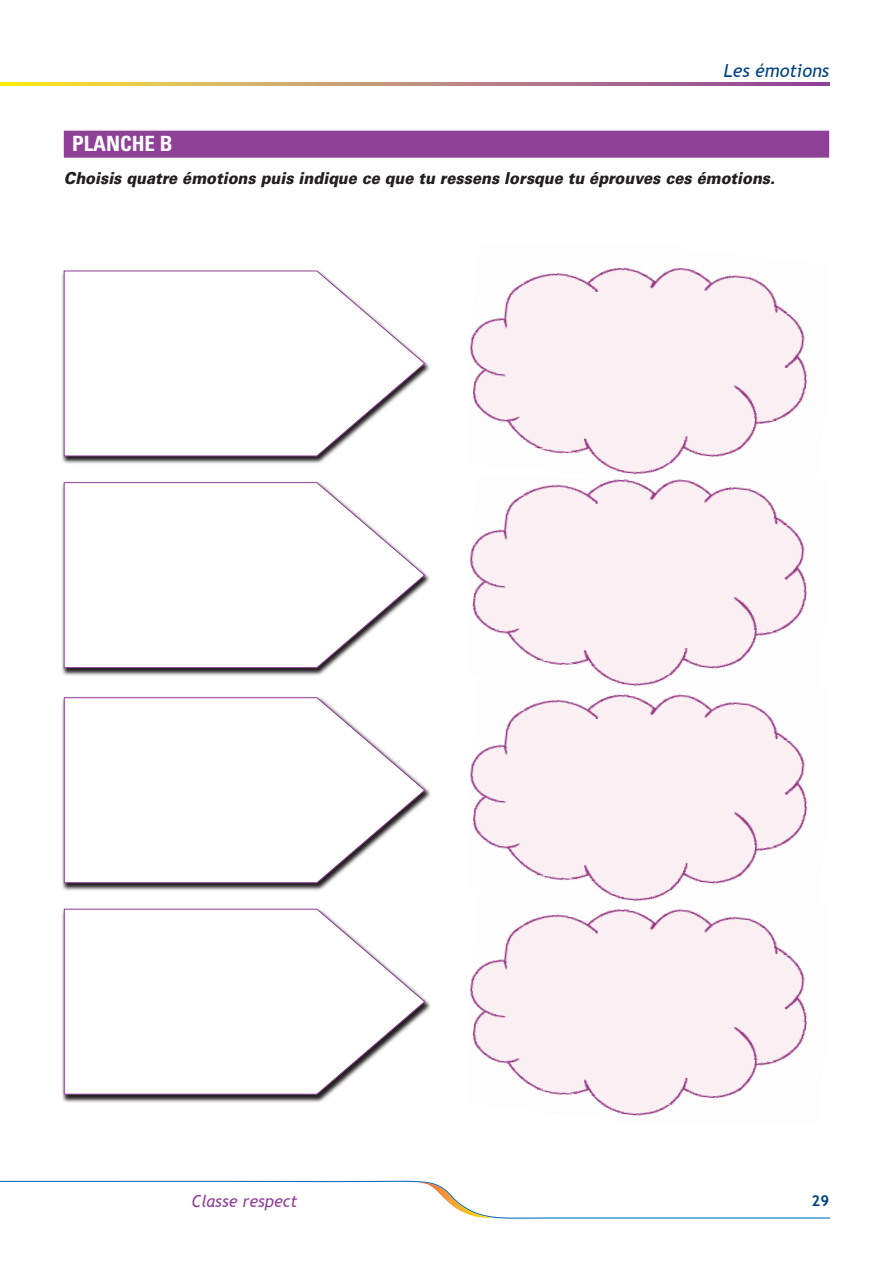
<style>
.page{position:relative;width:893px;height:1263px;background:#fff}
.page>*{position:absolute;margin:0;border:0;box-sizing:border-box;transform-origin:0 0}
.t1{font:700 condensed 21px "Univers LT Std";color:#fff}
.t2{font:italic 18px "Trebuchet MS";color:#014283}
.t3{font:italic 900 16.5px "Univers LT Std";color:#231f20;scale:.9 1}
.t4{font:italic 16.5px "Trebuchet MS";color:#8f4198}
.t5{font:700 15px "Trebuchet MS";color:#014283}
</style>
<div class="page">
<svg style="left:0;top:1180px;width:829px;height:39px"></svg>
<svg style="left:0;top:83px;width:829px;height:2px;background:#c29272"></svg>
<div style="left:64px;top:131px;width:765px;height:27px;background:#8f4198"></div>
<img style="left:532px;top:267px;width:220px;height:11px">
<img style="left:474px;top:278px;width:330px;height:54px">
<div style="left:469px;top:332px;width:338px;height:54px;background:#faf0f4"></div>
<img style="left:472px;top:386px;width:334px;height:54px">
<img style="left:524px;top:440px;width:226px;height:35px">
<svg style="left:62px;top:274px;width:368px;height:190px"></svg>
<svg style="left:63px;top:270px;width:363px;height:187px"></svg>
<svg style="left:62px;top:485px;width:368px;height:191px"></svg>
<svg style="left:63px;top:482px;width:363px;height:186px"></svg>
<svg style="left:62px;top:697px;width:369px;height:194px"></svg>
<svg style="left:64px;top:697px;width:362px;height:186px"></svg>
<svg style="left:62px;top:908px;width:369px;height:195px"></svg>
<svg style="left:64px;top:908px;width:362px;height:187px"></svg>
<img style="left:530px;top:909px;width:224px;height:11px">
<img style="left:475px;top:920px;width:328px;height:53px">
<div style="left:469px;top:973px;width:338px;height:54px;background:#faf0f4"></div>
<img style="left:472px;top:1027px;width:334px;height:55px">
<img style="left:525px;top:1082px;width:224px;height:34px">
<img style="left:532px;top:694px;width:220px;height:11px">
<img style="left:475px;top:705px;width:329px;height:54px">
<div style="left:470px;top:759px;width:338px;height:54px;background:#faf0f4"></div>
<img style="left:473px;top:813px;width:334px;height:54px">
<img style="left:525px;top:867px;width:225px;height:35px">
<img style="left:531px;top:479px;width:222px;height:11px">
<img style="left:474px;top:490px;width:329px;height:54px">
<div style="left:469px;top:544px;width:338px;height:54px;background:#faf0f4"></div>
<img style="left:472px;top:598px;width:334px;height:54px">
<img style="left:525px;top:652px;width:225px;height:35px">
<p class="t2" style="left:724px;top:60px;width:107px">Les émotions</p>
<p class="t1" style="left:72px;top:131px;width:102px">PLANCHE B</p>
<p class="t3" style="left:64px;top:168px;width:792px">Choisis quatre émotions puis indique ce que tu ressens lorsque tu éprouves ces émotions.</p>
<p class="t4" style="left:191px;top:1191px;width:107px">Classe respect</p>
<p class="t5" style="left:812px;top:1191px;width:19px">29</p>
</div>
